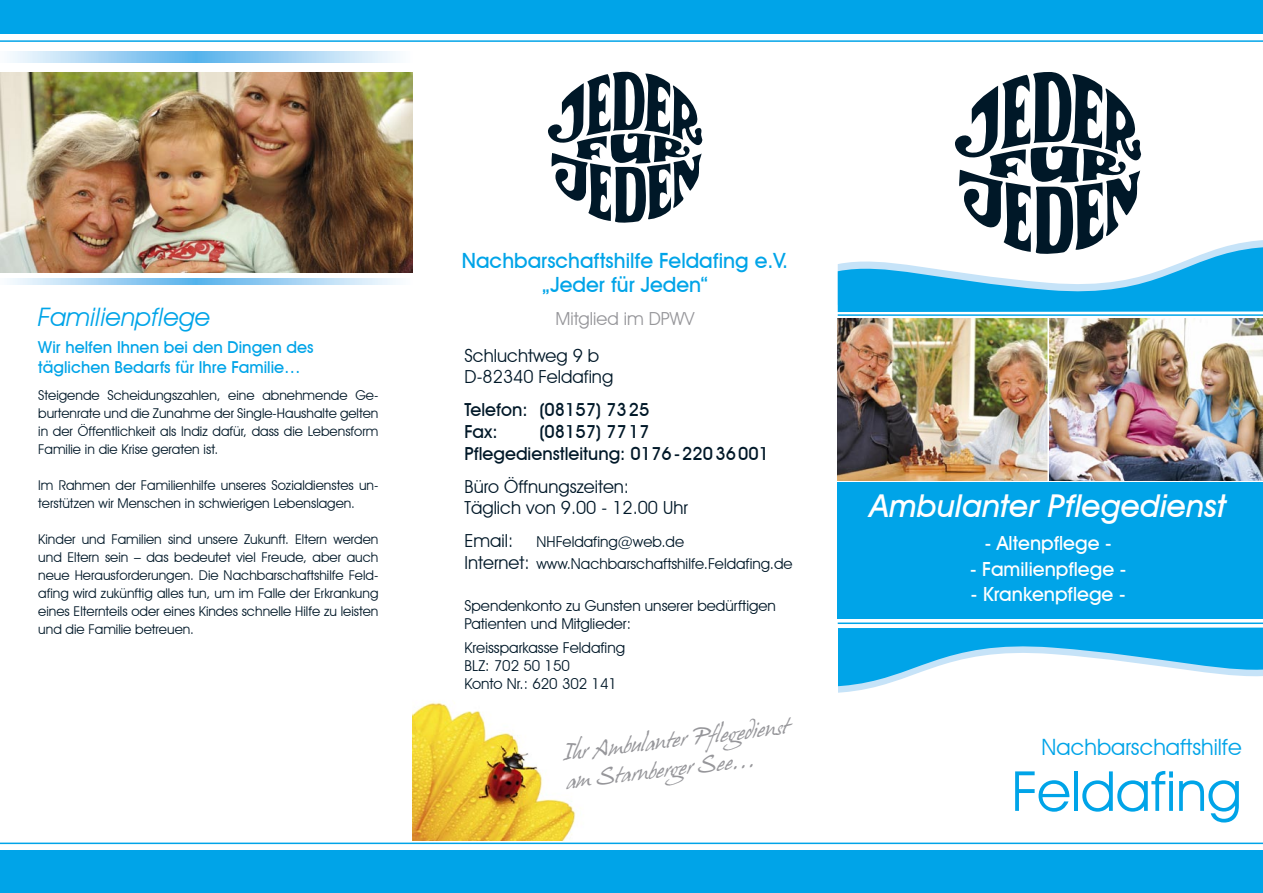
<style>
.page{position:relative;width:1263px;height:893px;background:#fff}
.page>*{position:absolute;margin:0;border:0;box-sizing:border-box;transform-origin:0 0}
.grau{font:55.5px "Avant Garde IT Cby BT";color:#00a4e8}
.Kursiv_-_gross_-_weiss{font:italic 500 31.5px "Avant Garde IT Cby BT";color:#fff}
.Kursiv_-_gross_-_blau_Kopie{font:italic 25.5px "Avant Garde IT Cby BT";color:#00a4e8}
.grau-2{font:22.5px "Avant Garde IT Cby BT";color:#00a4e8}
.Fies-Text{font:500 21px "Avant Garde IT Cby BT";color:#00a4e8}
.Kursiv_-_gross_-_blau_Kopie-2{font:19.5px/28.3px "Hans Hand";color:#96969a}
.Groß_-_Front{font:500 19.5px "Avant Garde IT Cby BT";color:#fff}
.Kursiv_-_gross_-_weiss-2{font:500 19.5px "Avant Garde IT Cby BT";color:#fff}
.Fies-Text-2{font:18px "Avant Garde IT Cby BT";color:#001828}
.Fies-Text-3{font:500 18px "Avant Garde IT Cby BT";color:#001828}
.Fies-Text-4{font:18px "Avant Garde IT Cby BT";color:#96969a}
.Kursiv_-_gross_-_blau_Kopie-3{font:500 16.5px "Avant Garde IT Cby BT";color:#00a4e8}
.Fies-Text-5{font:15px/18px "Avant Garde IT Cby BT";color:#001828}
.Kursiv_-_gross_-_blau_Kopie-4{font:13.5px/18px "Avant Garde IT Cby BT";color:#001828;text-align:justify}
.s1{font-size:18px}
</style>
<div class="page">
<img style="left:412px;top:702px;width:164px;height:139px">
<svg style="left:838px;top:628px;width:425px;height:65px"></svg>
<div style="left:0;top:0;width:1263px;height:34px;background:#00a4e8"></div>
<hr style="left:0;top:40px;width:1263px;height:2px;background:#00a4e8">
<div style="left:0;top:850px;width:1263px;height:43px;background:#00a4e8"></div>
<hr style="left:0;top:843px;width:1263px;height:1px;background:#00a4e8">
<div style="left:838px;top:482px;width:425px;height:137px;background:#00a4e8"></div>
<img style="left:0;top:72px;width:412px;height:200px">
<img style="left:837px;top:319px;width:210px;height:161px">
<img style="left:1049px;top:319px;width:214px;height:161px">
<hr style="left:838px;top:314px;width:425px;height:2px;background:#00a4e8">
<hr style="left:838px;top:622px;width:425px;height:2px;background:#00a4e8">
<svg style="left:838px;top:72px;width:425px;height:240px"></svg>
<svg style="left:548px;top:72px;width:155px;height:151px"></svg>
<svg style="left:9px;top:51px;width:389px;height:12px;background:#a7d5f4"></svg>
<svg style="left:9px;top:279px;width:389px;height:6px;background:#a7d5f4"></svg>
<p class="Kursiv_-_gross_-_blau_Kopie" style="left:38px;top:301px;width:173px">Familienpflege</p>
<p class="Kursiv_-_gross_-_blau_Kopie-3" style="left:38px;top:337px;width:277px">Wir helfen Ihnen bei den Dingen des</p>
<p class="Kursiv_-_gross_-_blau_Kopie-3" style="left:38px;top:357px;width:264px">täglichen Bedarfs für Ihre Familie…</p>
<p class="Kursiv_-_gross_-_blau_Kopie-4" style="left:38px;top:386px;width:342px">Steigende Scheidungszahlen, eine abnehmende Ge&shy;burtenrate und die Zunahme der Single-Haushalte gelten in der Öffentlichkeit als Indiz dafür, dass die Lebensform Familie in die Krise geraten ist.</p>
<p class="Kursiv_-_gross_-_blau_Kopie-4" style="left:38px;top:476px;width:342px">Im Rahmen der Familienhilfe unseres Sozialdienstes un&shy;terstützen wir Menschen in schwierigen Lebenslagen.</p>
<p class="Kursiv_-_gross_-_blau_Kopie-4" style="left:38px;top:530px;width:342px">Kinder und Familien sind unsere Zukunft. Eltern werden und Eltern sein – das bedeutet viel Freude, aber auch neue Herausforderungen. Die Nachbarschaftshilfe Feld&shy;afing wird zukünftig alles tun, um im Falle der Erkrankung eines Elternteils oder eines Kindes schnelle Hilfe zu leisten und die Familie betreuen.</p>
<p class="Fies-Text" style="left:462px;top:248px;width:328px">Nachbarschaftshilfe Feldafing e.V.</p>
<p class="Fies-Text" style="left:542px;top:272px;width:168px">„Jeder für Jeden“</p>
<p class="Fies-Text-4" style="left:556px;top:308px;width:140px">Mitglied im DPWV</p>
<p class="Fies-Text-2" style="left:464px;top:345px;width:136px">Schluchtweg 9 b</p>
<p class="Fies-Text-2" style="left:464px;top:366px;width:150px">D-82340 Feldafing</p>
<p class="Fies-Text-3" style="left:464px;top:399px;width:187px">Telefon: (08157) 73 25</p>
<p class="Fies-Text-3" style="left:464px;top:421px;width:35px">Fax:</p>
<p class="Fies-Text-3" style="left:539px;top:421px;width:112px">(08157) 77 17</p>
<p class="Fies-Text-3" style="left:464px;top:442px;width:306px">Pflegedienstleitung: 0176 - 220 36 001</p>
<p class="Fies-Text-2" style="left:464px;top:475px;width:166px">Büro Öffnungszeiten:</p>
<p class="Fies-Text-2" style="left:464px;top:497px;width:225px">Täglich von 9.00 - 12.00 Uhr</p>
<p class="Fies-Text-2" style="left:464px;top:530px;width:50px">Email:</p>
<p class="Fies-Text-5" style="left:536px;top:533px;width:149px">NHFeldafing@web.de</p>
<p class="Fies-Text-5" style="left:464px;top:554px;width:330px"><span class="s1">Internet:</span> www.Nachbarschaftshilfe.Feldafing.de</p>
<p class="Fies-Text-5" style="left:464px;top:596px;width:313px">Spendenkonto zu Gunsten unserer bedürftigen<br>Patienten und Mitglieder:</p>
<p class="Fies-Text-5" style="left:464px;top:638px;width:162px">Kreissparkasse Feldafing</p>
<p class="Fies-Text-5" style="left:464px;top:656px;width:107px">BLZ: 702 50 150</p>
<p class="Fies-Text-5" style="left:464px;top:674px;width:154px">Konto Nr.: 620 302 141</p>
<p class="Kursiv_-_gross_-_blau_Kopie-2" style="left:561px;top:740px;width:229px;rotate:-7deg">Ihr Ambulanter Pflegedienst am Starnberger See...</p>
<p class="Kursiv_-_gross_-_weiss" style="left:870px;top:487px;width:357px">Ambulanter Pflegedienst</p>
<p class="Kursiv_-_gross_-_weiss-2" style="left:985px;top:531px;width:128px">- Altenpflege -</p>
<p class="Groß_-_Front" style="left:970px;top:557px;width:158px">- Familienpflege -</p>
<p class="Groß_-_Front" style="left:971px;top:582px;width:156px">- Krankenpflege -</p>
<p class="grau-2" style="left:1042px;top:734px;width:202px">Nachbarschaftshilfe</p>
<p class="grau" style="left:1011px;top:757px;width:232px">Feldafing</p>
</div>
